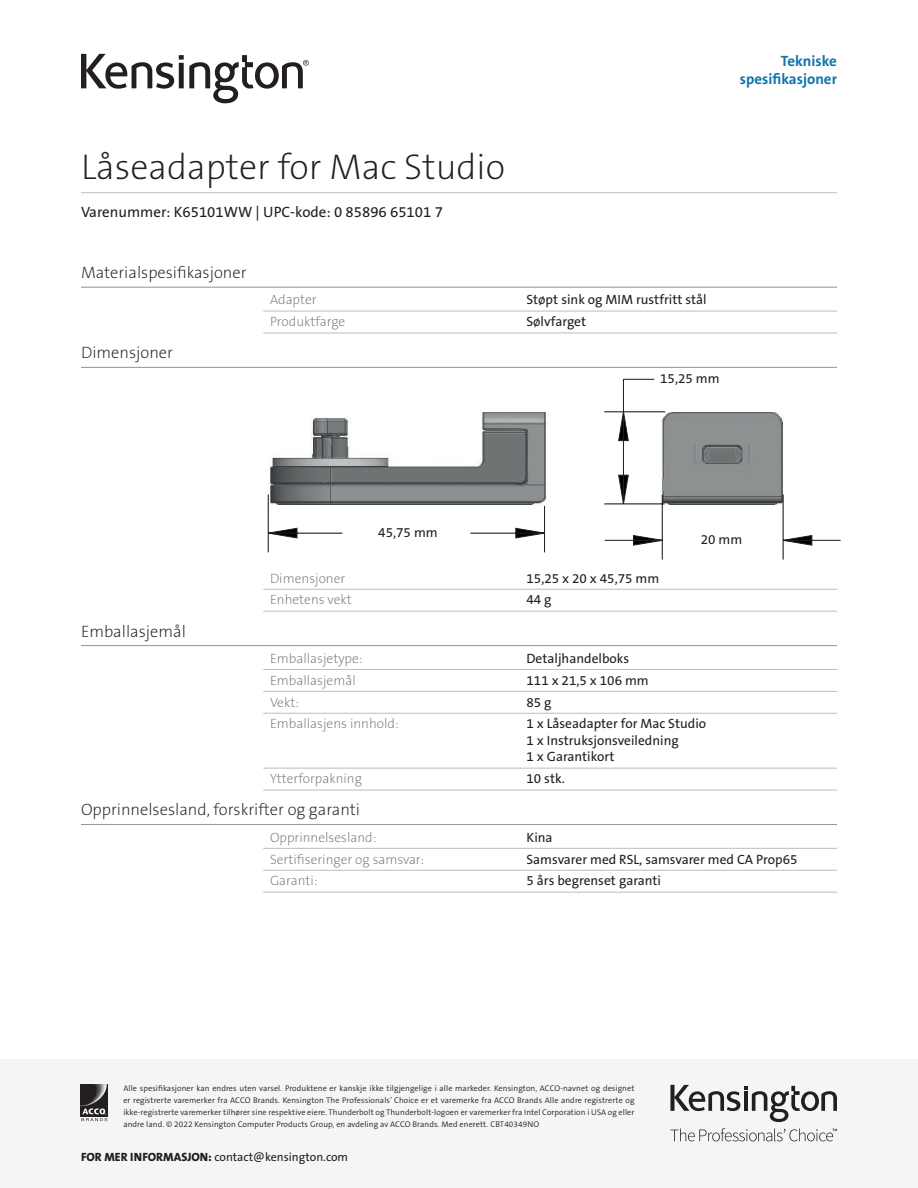
<style>
.page{position:relative;width:918px;height:1188px;background:#fff}
.page>*{position:absolute;margin:0;border:0;box-sizing:border-box;transform-origin:0 0}
.t1{font:36px "The Sans KENSINGTON2 XL";color:#231f20}
.Tech_Specs_Header{font:16.5px "The Sans KENSINGTON2 XL";color:#231f20}
.t2{font:15px "The Sans KENSINGTON5 Rg";color:#231f20}
.Filetype_Header_Blue{font:15px/18px "The Sans KENSINGTON7 Bd";color:#0e76ae;text-align:right}
.Tech_Specs{font:13.5px/16.5px "The Sans KENSINGTON5 Rg";color:#231f20}
.Tech_Specs-2{font:13.5px "The Sans KENSINGTON2 XL";color:#76787b}
.t3{font:12px "The Sans KENSINGTON5 Rg";color:#231f20}
.t4{font:8.25px/12px "The Sans KENSINGTON4 SL";letter-spacing:.01em;color:#231f20;text-align:justify}
.s1{font-family:"The Sans KENSINGTON8 XB"}
</style>
<div class="page">
<hr style="left:81px;top:287px;width:756px;height:1px;background:#939598">
<hr style="left:263px;top:311px;width:574px;height:1px;background:#bcbdc0">
<hr style="left:263px;top:333px;width:574px;height:1px;background:#bcbdc0">
<hr style="left:81px;top:367px;width:756px;height:1px;background:#939598">
<hr style="left:263px;top:589px;width:574px;height:1px;background:#bcbdc0">
<hr style="left:263px;top:611px;width:574px;height:1px;background:#bcbdc0">
<hr style="left:81px;top:645px;width:756px;height:1px;background:#939598">
<hr style="left:263px;top:669px;width:574px;height:1px;background:#bcbdc0">
<hr style="left:263px;top:691px;width:574px;height:1px;background:#bcbdc0">
<hr style="left:263px;top:713px;width:574px;height:1px;background:#bcbdc0">
<hr style="left:263px;top:768px;width:574px;height:1px;background:#bcbdc0">
<hr style="left:263px;top:790px;width:574px;height:1px;background:#bcbdc0">
<hr style="left:81px;top:824px;width:756px;height:1px;background:#939598">
<hr style="left:263px;top:848px;width:574px;height:1px;background:#bcbdc0">
<hr style="left:263px;top:870px;width:574px;height:1px;background:#bcbdc0">
<hr style="left:263px;top:892px;width:574px;height:1px;background:#bcbdc0">
<svg style="left:267px;top:379px;width:574px;height:181px"></svg>
<svg style="left:81px;top:54px;width:228px;height:49px"></svg>
<div style="left:0;top:1060px;width:918px;height:128px;background:#f5f5f6"></div>
<img style="left:81px;top:1085px;width:27px;height:32px">
<svg style="left:81px;top:1108px;width:26px;height:13px"></svg>
<svg style="left:670px;top:1085px;width:167px;height:37px"></svg>
<svg style="left:670px;top:1128px;width:167px;height:13px"></svg>
<hr style="left:81px;top:192px;width:756px;height:1px;background:#bcbdc0">
<p class="Filetype_Header_Blue" style="left:740px;top:52px;width:99px">Tekniske spesifikasjoner</p>
<h1 class="t1" style="left:81px;top:147px;width:426px">Låseadapter for Mac Studio</h1>
<h3 class="t2" style="left:81px;top:204px;width:363px">Varenummer: K65101WW | UPC-kode: 0 85896 65101 7</h3>
<h3 class="Tech_Specs_Header" style="left:81px;top:264px;width:167px">Materialspesifikasjoner</h3>
<h3 class="Tech_Specs_Header" style="left:81px;top:344px;width:94px">Dimensjoner</h3>
<p class="Tech_Specs-2" style="left:270px;top:293px;width:48px">Adapter</p>
<p class="Tech_Specs" style="left:526px;top:292px;width:182px">Støpt sink og MIM rustfritt stål</p>
<p class="Tech_Specs-2" style="left:270px;top:314px;width:77px">Produktfarge</p>
<p class="Tech_Specs" style="left:526px;top:314px;width:61px">Sølvfarget</p>
<h3 class="Tech_Specs" style="left:660px;top:370px;width:61px">15,25 mm</h3>
<h3 class="Tech_Specs_Header" style="left:81px;top:622px;width:106px">Emballasjemål</h3>
<h3 class="Tech_Specs" style="left:378px;top:525px;width:61px">45,75 mm</h3>
<p class="Tech_Specs-2" style="left:270px;top:571px;width:77px">Dimensjoner</p>
<p class="Tech_Specs" style="left:526px;top:570px;width:134px">15,25 x 20 x 45,75 mm</p>
<p class="Tech_Specs-2" style="left:270px;top:593px;width:83px">Enhetens vekt</p>
<p class="Tech_Specs" style="left:526px;top:592px;width:27px">44 g</p>
<h3 class="Tech_Specs" style="left:701px;top:532px;width:43px">20 mm</h3>
<p class="Tech_Specs-2" style="left:270px;top:651px;width:94px">Emballasjetype:</p>
<p class="Tech_Specs" style="left:526px;top:650px;width:104px">Detaljhandelboks</p>
<p class="Tech_Specs-2" style="left:270px;top:673px;width:87px">Emballasjemål</p>
<p class="Tech_Specs" style="left:526px;top:672px;width:124px">111 x 21,5 x 106 mm</p>
<p class="Tech_Specs-2" style="left:270px;top:695px;width:31px">Vekt:</p>
<p class="Tech_Specs" style="left:526px;top:694px;width:27px">85 g</p>
<p class="Tech_Specs-2" style="left:270px;top:717px;width:130px">Emballasjens innhold:</p>
<p class="Tech_Specs" style="left:526px;top:716px;width:181px">1 x Låseadapter for Mac Studio<br>1 x Instruksjonsveiledning<br>1 x Garantikort</p>
<p class="Tech_Specs-2" style="left:270px;top:772px;width:94px">Ytterforpakning</p>
<p class="Tech_Specs" style="left:526px;top:771px;width:40px">10 stk.</p>
<h3 class="Tech_Specs_Header" style="left:81px;top:801px;width:281px">Opprinnelsesland, forskrifter og garanti</h3>
<p class="Tech_Specs-2" style="left:270px;top:830px;width:108px">Opprinnelsesland:</p>
<p class="Tech_Specs" style="left:526px;top:829px;width:28px">Kina</p>
<p class="Tech_Specs-2" style="left:270px;top:852px;width:156px">Sertifiseringer og samsvar:</p>
<p class="Tech_Specs" style="left:526px;top:851px;width:273px">Samsvarer med RSL, samsvarer med CA Prop65</p>
<p class="Tech_Specs-2" style="left:270px;top:874px;width:49px">Garanti:</p>
<p class="Tech_Specs" style="left:526px;top:873px;width:136px">5 års begrenset garanti</p>
<p class="t4" style="left:123px;top:1082px;width:513px">Alle spesifikasjoner kan endres uten varsel. Produktene er kanskje ikke tilgjengelige i alle markeder. Kensington, ACCO-navnet og designet er registrerte varemerker fra ACCO Brands. Kensington The Professionals’ Choice er et varemerke fra ACCO Brands Alle andre registrerte og ikke-registrerte varemerker tilhører sine respektive eiere. Thunderbolt og Thunderbolt-logoen er varemerker fra Intel Corporation i USA og eller andre land. © 2022 Kensington Computer Products Group, en avdeling av ACCO Brands. Med enerett. CBT40349NO</p>
<h3 class="t3" style="left:81px;top:1150px;width:269px"><span class="s1">FOR MER INFORMASJON:</span> contact@kensington.com</h3>
</div>
